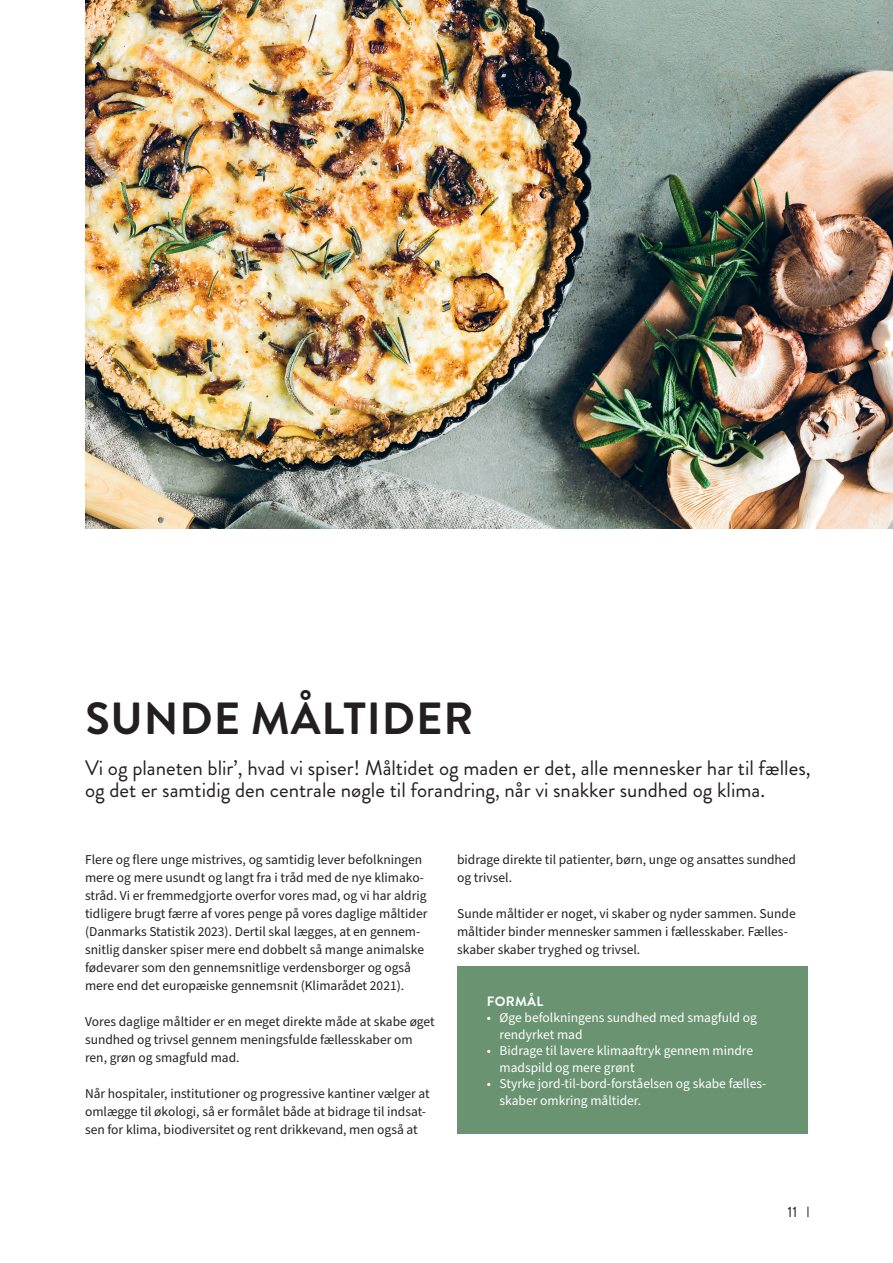
<style>
.page{position:relative;width:893px;height:1263px;background:#fff}
.page>*{position:absolute;margin:0;border:0;box-sizing:border-box;transform-origin:0 0}
.t1{font:700 45px "Brandon Grotesque";letter-spacing:.02em;color:#231f20}
.t2{font:21px/22.5px "Brandon Grotesque";color:#231f20}
.t3{font:15px "Brandon Grotesque";color:#231f20}
.t4{font:13.5px/18px "Source Sans Pro";color:#231f20}
.t5{font:13.5px/16.5px "Source Sans Pro";color:#fff}
.t6{font:700 13.5px "Brandon Grotesque";letter-spacing:.02em;color:#fff}
</style>
<div class="page">
<div style="left:457px;top:966px;width:351px;height:168px;background:#6a9372"></div>
<img style="left:85px;top:0;width:808px;height:528px">
<h1 class="t1" style="left:85px;top:687px;width:389px">SUNDE MÅLTIDER</h1>
<h2 class="t2" style="left:85px;top:757px;width:727px">Vi og planeten blir’, hvad vi spiser! Måltidet og maden er det, alle mennesker har til fælles, og det er samtidig den centrale nøgle til forandring, når vi snakker sundhed og klima.</h2>
<p class="t4" style="left:85px;top:851px;width:344px">Flere og flere unge mistrives, og samtidig lever befolkningen mere og mere usundt og langt fra i tråd med de nye klimako&shy;stråd. Vi er fremmedgjorte overfor vores mad, og vi har aldrig tidligere brugt færre af vores penge på vores daglige måltider (Danmarks Statistik 2023). Dertil skal lægges, at en gennem&shy;snitlig dansker spiser mere end dobbelt så mange animalske fødevarer som den gennemsnitlige verdensborger og også mere end det europæiske gennemsnit (Klimarådet 2021).</p>
<p class="t4" style="left:85px;top:1013px;width:351px">Vores daglige måltider er en meget direkte måde at skabe øget sundhed og trivsel gennem meningsfulde fællesskaber om ren, grøn og smagfuld mad.</p>
<p class="t4" style="left:85px;top:1085px;width:346px">Når hospitaler, institutioner og progressive kantiner vælger at omlægge til økologi, så er formålet både at bidrage til indsat&shy;sen for klima, biodiversitet og rent drikkevand, men også at</p>
<p class="t4" style="left:457px;top:851px;width:340px">bidrage direkte til patienter, børn, unge og ansattes sundhed og trivsel.</p>
<p class="t4" style="left:457px;top:905px;width:340px">Sunde måltider er noget, vi skaber og nyder sammen. Sunde måltider binder mennesker sammen i fællesskaber. Fælles&shy;skaber skaber tryghed og trivsel.</p>
<p class="t6" style="left:487px;top:991px;width:58px">FORMÅL</p>
<p class="t5" style="left:500px;top:1010px;width:259px;text-indent:-13px">• Øge befolkningens sundhed med smagfuld og rendyrket mad</p>
<p class="t5" style="left:500px;top:1043px;width:255px;text-indent:-13px">• Bidrage til lavere klimaaftryk gennem mindre madspild og mere grønt</p>
<p class="t5" style="left:500px;top:1076px;width:268px;text-indent:-13px">• Styrke jord-til-bord-forståelsen og skabe fælles&shy;skaber omkring måltider.</p>
<p class="t3" style="left:787px;top:1202px;width:11px">11</p>
</div>
